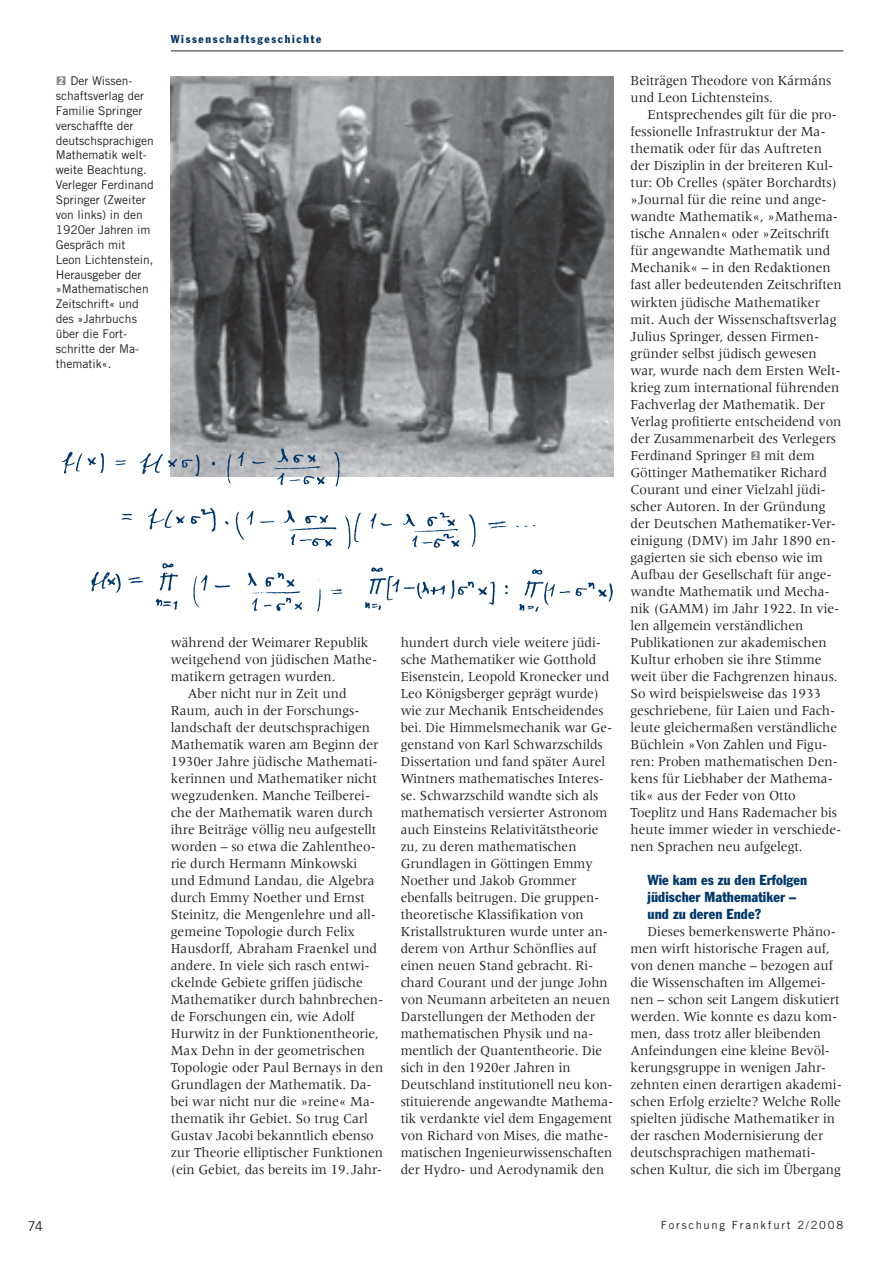
<style>
.page{position:relative;width:895px;height:1263px;background:#fff}
.page>*{position:absolute;margin:0;border:0;box-sizing:border-box;transform-origin:0 0}
.t1{font:14.25px/17px "Meridien";color:#231f20;scale:.95 1}
.t2{font:condensed 14.25px/17px "Franklin Gothic";letter-spacing:.005em;color:#00376b}
.t3{font:14.25px/17px "Meridien";color:#231f20;scale:.94 1}
.t4{font:13.5px "Trade Gothic";color:#231f20}
.t5{font:12px/14.9px "Trade Gothic";color:#231f20}
.t6{font:11.25px "Trade Gothic";letter-spacing:.15em;color:#231f20}
.t7{font:condensed 11.25px "Franklin Gothic";letter-spacing:.15em;color:#00376b}
.s1{font-family:"Gothic Ziff";font-weight:500;color:#81898e}
.s2{font-family:"Gothic Ziff";font-weight:500;font-size:12px;color:#81898e}
</style>
<div class="page">
<hr style="left:171px;top:51px;width:671px;height:1px;background:#231f20">
<img style="left:171px;top:77px;width:442px;height:370px">
<img style="left:61px;top:447px;width:553px;height:165px">
<p class="t5" style="left:56px;top:74px;width:99px"><span class="s1">2</span> Der Wissen&shy;schaftsverlag der<br>Familie Springer verschaffte der deutschsprachigen<br>Mathematik welt&shy;weite Beachtung.<br>Verleger Ferdinand<br>Springer (Zweiter von links) in den<br>1920er Jahren im<br>Gespräch mit<br>Leon Lichtenstein,<br>Herausgeber der »Mathematischen<br>Zeitschrift« und des »Jahrbuchs über die Fort&shy;schritte der Ma&shy;thematik«.</p>
<p class="t7" style="left:171px;top:35px;width:152px">Wissenschaftsgeschichte</p>
<p class="t1" style="left:171px;top:635px;width:209px">während der Weimarer Republik</p>
<p class="t1" style="left:171px;top:652px;width:219px">weitgehend von jüdischen Mathe-</p>
<p class="t1" style="left:171px;top:669px;width:175px">matikern getragen wurden.</p>
<p class="t1" style="left:188px;top:686px;width:168px">Aber nicht nur in Zeit und</p>
<p class="t1" style="left:171px;top:703px;width:200px">Raum, auch in der Forschungs-</p>
<p class="t1" style="left:171px;top:720px;width:211px">landschaft der deutschsprachigen</p>
<p class="t1" style="left:171px;top:737px;width:220px">Mathematik waren am Beginn der</p>
<p class="t1" style="left:171px;top:754px;width:219px">1930er Jahre jüdische Mathemati-</p>
<p class="t1" style="left:171px;top:771px;width:218px">kerinnen und Mathematiker nicht</p>
<p class="t1" style="left:171px;top:788px;width:211px">wegzudenken. Manche Teilberei-</p>
<p class="t1" style="left:171px;top:805px;width:214px">che der Mathematik waren durch</p>
<p class="t1" style="left:171px;top:822px;width:218px">ihre Beiträge völlig neu aufgestellt</p>
<p class="t1" style="left:171px;top:839px;width:217px">worden – so etwa die Zahlentheo-</p>
<p class="t1" style="left:171px;top:856px;width:198px">rie durch Hermann Minkowski</p>
<p class="t1" style="left:171px;top:873px;width:216px">und Edmund Landau, die Algebra</p>
<p class="t1" style="left:171px;top:890px;width:206px">durch Emmy Noether und Ernst</p>
<p class="t1" style="left:171px;top:907px;width:218px">Steinitz, die Mengenlehre und all-</p>
<p class="t1" style="left:171px;top:924px;width:195px">gemeine Topologie durch Felix</p>
<p class="t1" style="left:171px;top:941px;width:218px">Hausdorff, Abraham Fraenkel und</p>
<p class="t1" style="left:171px;top:958px;width:211px">andere. In viele sich rasch entwi-</p>
<p class="t1" style="left:171px;top:975px;width:203px">ckelnde Gebiete griffen jüdische</p>
<p class="t1" style="left:171px;top:992px;width:225px">Mathematiker durch bahnbrechen-</p>
<p class="t1" style="left:171px;top:1009px;width:195px">de Forschungen ein, wie Adolf</p>
<p class="t1" style="left:171px;top:1026px;width:220px">Hurwitz in der Funktionentheorie,</p>
<p class="t1" style="left:171px;top:1043px;width:206px">Max Dehn in der geometrischen</p>
<p class="t1" style="left:171px;top:1060px;width:225px">Topologie oder Paul Bernays in den</p>
<p class="t1" style="left:171px;top:1077px;width:213px">Grundlagen der Mathematik. Da-</p>
<p class="t1" style="left:171px;top:1094px;width:216px">bei war nicht nur die »reine« Ma-</p>
<p class="t1" style="left:171px;top:1111px;width:209px">thematik ihr Gebiet. So trug Carl</p>
<p class="t1" style="left:171px;top:1128px;width:215px">Gustav Jacobi bekanntlich ebenso</p>
<p class="t1" style="left:171px;top:1145px;width:225px">zur Theorie elliptischer Funktionen</p>
<p class="t1" style="left:171px;top:1162px;width:224px">(ein Gebiet, das bereits im 19. Jahr-</p>
<p class="t1" style="left:400px;top:635px;width:225px">hundert durch viele weitere jüdi&shy;sche Mathematiker wie Gotthold Eisenstein, Leopold Kronecker und Leo Königsberger geprägt wurde) wie zur Mechanik Entscheidendes bei. Die Himmelsmechanik war Ge&shy;genstand von Karl Schwarzschilds Dissertation und fand später Aurel Wintners mathematisches Interes&shy;se. Schwarzschild wandte sich als mathematisch versierter Astronom auch Einsteins Relativitätstheorie zu, zu deren mathematischen Grundlagen in Göttingen Emmy Noether und Jakob Grommer ebenfalls beitrugen. Die gruppen&shy;theoretische Klassifikation von Kristallstrukturen wurde unter an&shy;derem von Arthur Schönflies auf einen neuen Stand gebracht. Ri&shy;chard Courant und der junge John von Neumann arbeiteten an neuen Darstellungen der Methoden der mathematischen Physik und na&shy;mentlich der Quantentheorie. Die sich in den 1920er Jahren in Deutschland institutionell neu kon&shy;stituierende angewandte Mathema&shy;tik verdankte viel dem Engagement von Richard von Mises, die mathe&shy;matischen Ingenieurwissenschaften der Hydro- und Aerodynamik den</p>
<p class="t3" style="left:630px;top:73px;width:215px">Beiträgen Theodore von Kármáns und Leon Lichtensteins.</p>
<p class="t1" style="left:630px;top:107px;width:224px;text-indent:17px">Entsprechendes gilt für die pro&shy;fessionelle Infrastruktur der Ma&shy;thematik oder für das Auftreten der Disziplin in der breiteren Kul&shy;tur: Ob Crelles (später Borchardts) »Journal für die reine und ange&shy;wandte Mathematik«, »Mathema&shy;tische Annalen« oder »Zeitschrift für angewandte Mathematik und<br>Mechanik« – in den Redaktionen fast aller bedeutenden Zeitschriften wirkten jüdische Mathematiker mit. Auch der Wissenschaftsverlag<br>Julius Springer, dessen Firmen&shy;gründer selbst jüdisch gewesen war, wurde nach dem Ersten Welt&shy;krieg zum international führenden<br>Fachverlag der Mathematik. Der<br>Verlag profitierte entscheidend von der Zusammenarbeit des Verlegers<br>Ferdinand Springer <span class="s2">2</span> mit dem<br>Göttinger Mathematiker Richard<br>Courant und einer Vielzahl jüdi&shy;scher Autoren. In der Gründung der Deutschen Mathematiker-Ver&shy;einigung (DMV) im Jahr 1890 en&shy;gagierten sie sich ebenso wie im<br>Aufbau der Gesellschaft für ange&shy;wandte Mathematik und Mecha&shy;nik (GAMM) im Jahr 1922. In vie&shy;len allgemein verständlichen<br>Publikationen zur akademischen<br>Kultur erhoben sie ihre Stimme weit über die Fachgrenzen hinaus.<br>So wird beispielsweise das 1933 geschriebene, für Laien und Fach&shy;leute gleichermaßen verständliche<br>Büchlein »Von Zahlen und Figu&shy;ren: Proben mathematischen Den&shy;kens für Liebhaber der Mathema&shy;tik« aus der Feder von Otto<br>Toeplitz und Hans Rademacher bis heute immer wieder in verschiede&shy;nen Sprachen neu aufgelegt.</p>
<p class="t2" style="left:647px;top:872px;width:161px">Wie kam es zu den Erfolgen jüdischer Mathematiker – und zu deren Ende?</p>
<p class="t1" style="left:630px;top:924px;width:224px;text-indent:17px">Dieses bemerkenswerte Phäno&shy;men wirft historische Fragen auf, von denen manche – bezogen auf die Wissenschaften im Allgemei&shy;nen – schon seit Langem diskutiert werden. Wie konnte es dazu kom&shy;men, dass trotz aller bleibenden Anfeindungen eine kleine Bevöl&shy;kerungsgruppe in wenigen Jahr&shy;zehnten einen derartigen akademi&shy;schen Erfolg erzielte? Welche Rolle spielten jüdische Mathematiker in der raschen Modernisierung der deutschsprachigen mathemati&shy;schen Kultur, die sich im Übergang</p>
<p class="t4" style="left:27px;top:1221px;width:17px">74</p>
<p class="t6" style="left:660px;top:1221px;width:184px">Forschung Frankfurt 2/2008</p>
</div>
